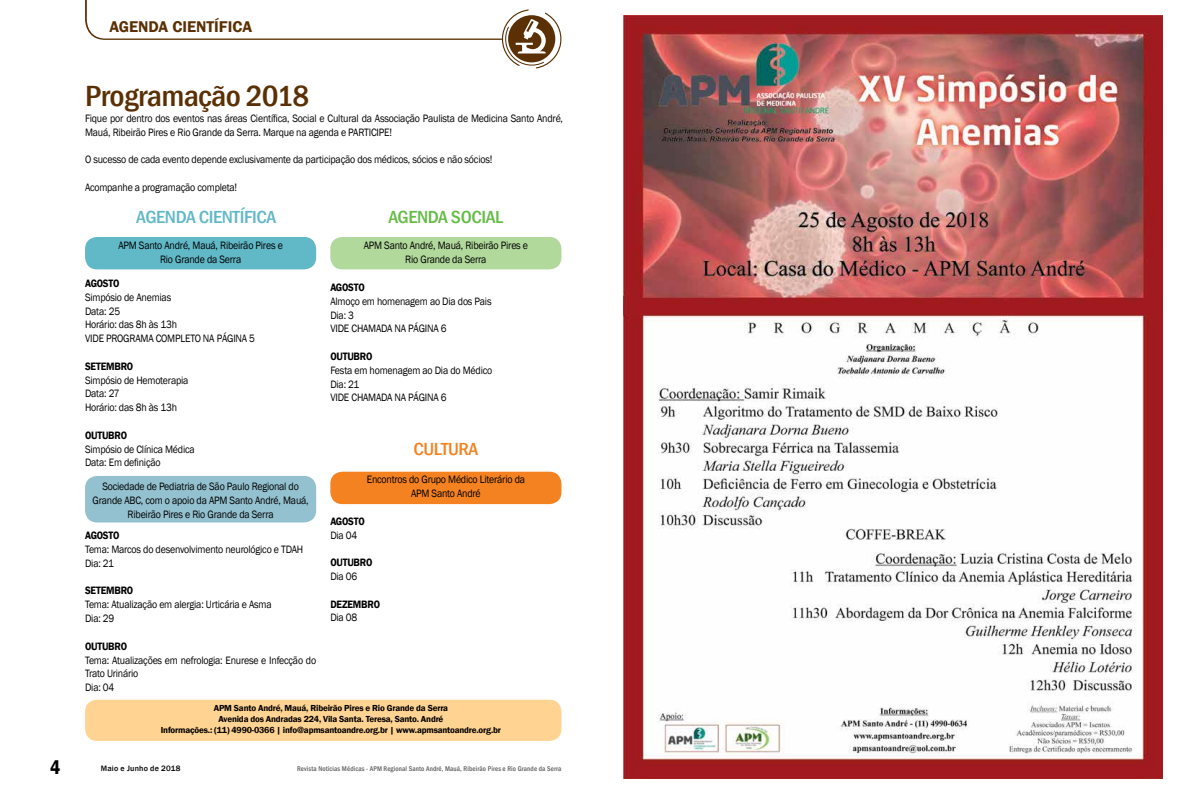
<style>
.page{position:relative;width:1191px;height:794px;background:#fff}
.page>*{position:absolute;margin:0;border:0;box-sizing:border-box;transform-origin:0 0}
.t1{font:500 condensed 30px "Franklin Gothic";letter-spacing:-.02em;color:#5a3004;scale:1.1 1}
.t2{font:600 condensed 20px "Franklin Gothic";color:#000}
.t3{font:500 condensed 18px "Franklin Gothic";letter-spacing:-.02em;color:#61b8c7;scale:1.1 1}
.t4{font:500 condensed 18px "Franklin Gothic";letter-spacing:-.02em;color:#65bc47;scale:1.1 1}
.t5{font:500 condensed 18px "Franklin Gothic";letter-spacing:-.02em;color:#f58220;scale:1.1 1}
.t6{font:600 16px "Franklin Gothic";color:#5a3004}
.t7{font:11px/13.8px "Franklin Gothic";letter-spacing:-.02em;color:#000;scale:.9 1}
.t8{font:600 11px "Franklin Gothic";letter-spacing:-.02em;color:#000;scale:.9 1}
.t9{font:600 9px/11px "Franklin Gothic";letter-spacing:-.02em;color:#000;text-align:center}
.t10{font:500 8px "Franklin Gothic";letter-spacing:.02em;color:#000}
.t11{font:500 condensed 7px "Franklin Gothic";letter-spacing:.02em;color:#58595b}
</style>
<div class="page">
<svg style="left:85px;top:0;width:477px;height:69px"></svg>
<div style="left:85px;top:237px;width:231px;height:32px;background:#61b8c7;border-radius:12px"></div>
<div style="left:85px;top:476px;width:231px;height:46px;background:#94c1d0;border-radius:12px"></div>
<div style="left:330px;top:237px;width:231px;height:32px;background:#b2d99c;border-radius:12px"></div>
<div style="left:330px;top:472px;width:231px;height:32px;background:#f58220;border-radius:12px"></div>
<div style="left:85px;top:699px;width:476px;height:42px;background:#ffd391;border-radius:12px"></div>
<img style="left:624px;top:16px;width:538px;height:762px">
<h3 class="t6" style="left:109px;top:17px;width:144px">AGENDA CIENTÍFICA</h3>
<h1 class="t1" style="left:85px;top:76px;width:205px">Programação 2018</h1>
<p class="t7" style="left:85px;top:111px;width:532px">Fique por dentro dos eventos nas áreas Científica, Social e Cultural da Associação Paulista de Medicina Santo André,<br>Mauá, Ribeirão Pires e Rio Grande da Serra. Marque na agenda e PARTICIPE!</p>
<p class="t7" style="left:85px;top:153px;width:454px">O sucesso de cada evento depende exclusivamente da participação dos médicos, sócios e não sócios!</p>
<p class="t7" style="left:85px;top:180px;width:171px">Acompanhe a programação completa!</p>
<h3 class="t3" style="left:136px;top:205px;width:129px">AGENDA CIENTÍFICA</h3>
<h3 class="t4" style="left:388px;top:205px;width:106px">AGENDA SOCIAL</h3>
<p class="t7" style="left:118px;top:239px;width:184px;text-align:center">APM Santo André, Mauá, Ribeirão Pires e<br>Rio Grande da Serra</p>
<p class="t8" style="left:85px;top:276px;width:40px">AGOSTO</p>
<p class="t7" style="left:85px;top:290px;width:190px">Simpósio de Anemias<br>Data: 25<br>Horário: das 8h às 13h<br>VIDE PROGRAMA COMPLETO NA PÁGINA 5</p>
<p class="t8" style="left:85px;top:359px;width:55px">SETEMBRO</p>
<p class="t7" style="left:85px;top:373px;width:116px">Simpósio de Hemoterapia<br>Data: 27<br>Horário: das 8h às 13h</p>
<p class="t8" style="left:85px;top:428px;width:48px">OUTUBRO</p>
<p class="t7" style="left:85px;top:442px;width:123px">Simpósio de Clínica Médica<br>Data: Em definição</p>
<p class="t7" style="left:93px;top:480px;width:242px;text-align:center">Sociedade de Pediatria de São Paulo Regional do<br>Grande ABC, com o apoio da APM Santo André, Mauá,<br>Ribeirão Pires e Rio Grande da Serra</p>
<p class="t8" style="left:85px;top:529px;width:40px">AGOSTO</p>
<p class="t7" style="left:85px;top:543px;width:244px">Tema: Marcos do desenvolvimento neurológico e TDAH<br>Dia: 21</p>
<p class="t8" style="left:85px;top:584px;width:55px">SETEMBRO</p>
<p class="t7" style="left:85px;top:598px;width:209px">Tema: Atualização em alergia: Urticária e Asma<br>Dia: 29</p>
<p class="t8" style="left:85px;top:639px;width:48px">OUTUBRO</p>
<p class="t7" style="left:85px;top:653px;width:258px">Tema: Atualizações em nefrologia: Enurese e Infecção do<br>Trato Urinário<br>Dia: 04</p>
<p class="t7" style="left:364px;top:239px;width:184px;text-align:center">APM Santo André, Mauá, Ribeirão Pires e<br>Rio Grande da Serra</p>
<p class="t8" style="left:330px;top:280px;width:40px">AGOSTO</p>
<p class="t7" style="left:330px;top:294px;width:181px">Almoço em homenagem ao Dia dos Pais<br>Dia: 3<br>VIDE CHAMADA NA PÁGINA 6</p>
<p class="t8" style="left:330px;top:349px;width:48px">OUTUBRO</p>
<p class="t7" style="left:330px;top:363px;width:181px">Festa em homenagem ao Dia do Médico<br>Dia: 21<br>VIDE CHAMADA NA PÁGINA 6</p>
<h3 class="t5" style="left:413px;top:437px;width:61px">CULTURA</h3>
<p class="t7" style="left:367px;top:473px;width:177px;text-align:center">Encontros do Grupo Médico Literário da<br>APM Santo André</p>
<p class="t8" style="left:330px;top:514px;width:40px">AGOSTO</p>
<p class="t7" style="left:330px;top:528px;width:31px">Dia 04</p>
<p class="t8" style="left:330px;top:556px;width:48px">OUTUBRO</p>
<p class="t7" style="left:330px;top:569px;width:31px">Dia 06</p>
<p class="t8" style="left:330px;top:597px;width:57px">DEZEMBRO</p>
<p class="t7" style="left:330px;top:611px;width:31px">Dia 08</p>
<p class="t9" style="left:161px;top:702px;width:342px">APM Santo André, Mauá, Ribeirão Pires e Rio Grande da Serra<br>Avenida dos Andradas 224, Vila Santa. Teresa, Santo. André<br>Informações.: (11) 4990-0366 | info@apmsantoandre.org.br | www.apmsantoandre.org.br</p>
<h2 class="t2" style="left:50px;top:754px;width:12px">4</h2>
<p class="t10" style="left:101px;top:763px;width:81px">Maio e Junho de 2018</p>
<p class="t11" style="left:297px;top:763px;width:266px">Revista Notícias Médicas - APM Regional Santo André, Mauá, Ribeirão Pires e Rio Grande da Serra</p>
</div>
